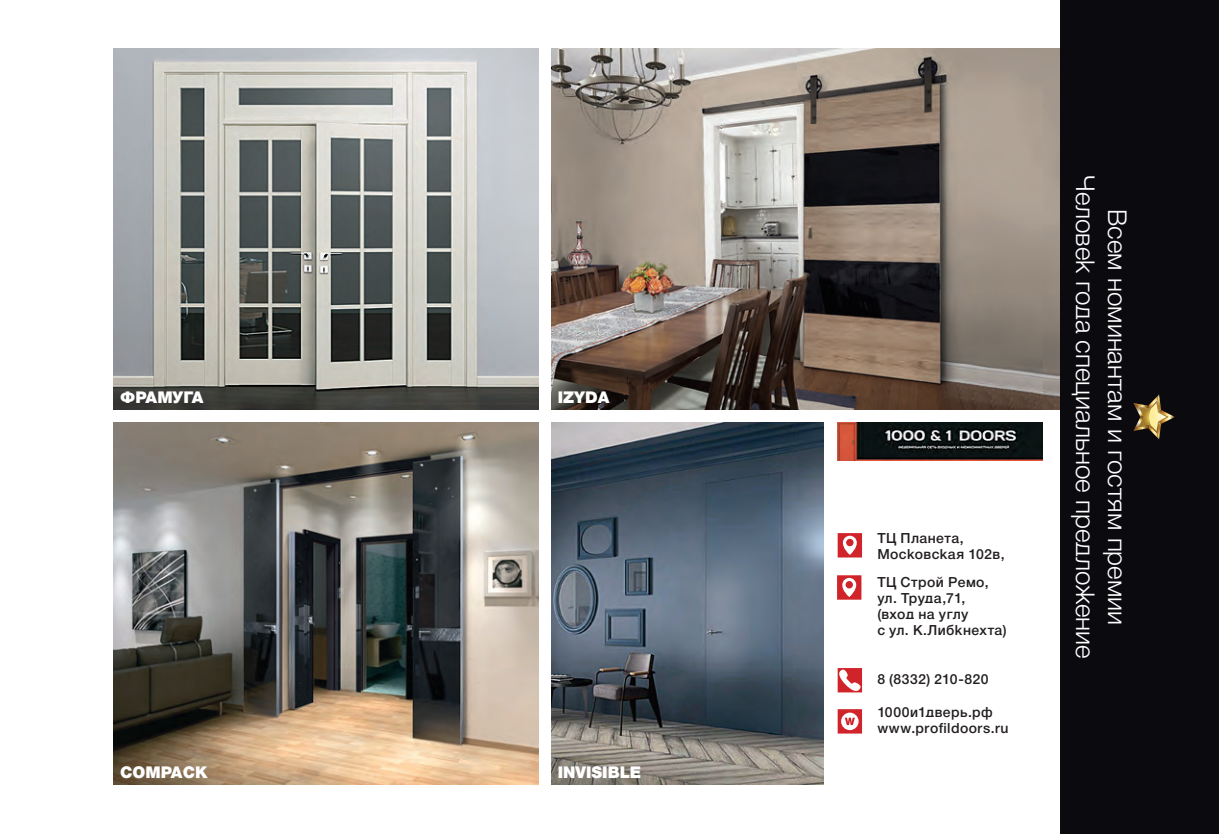
<style>
.page{position:relative;width:1219px;height:834px;background:#fff}
.page>*{position:absolute;margin:0;border:0;box-sizing:border-box;transform-origin:0 0}
.t1{font:300 26px/32px "Helvetica Neue Cyr BK";color:#fff;text-align:center}
.t2{font:900 16.2px "Helvetica Neue Cyr BK";color:#fff}
.t3{font:500 14px/16px "Helvetica Neue Cyr BK";letter-spacing:.03em;color:#231f20}
</style>
<div class="page">
<img style="left:551px;top:48px;width:509px;height:362px">
<svg style="left:838px;top:533px;width:24px;height:24px"></svg>
<svg style="left:837px;top:575px;width:24px;height:24px"></svg>
<svg style="left:838px;top:668px;width:24px;height:24px"></svg>
<svg style="left:838px;top:709px;width:24px;height:24px"></svg>
<img style="left:552px;top:422px;width:272px;height:362px">
<img style="left:113px;top:423px;width:426px;height:361px">
<img style="left:114px;top:48px;width:424px;height:362px">
<img style="left:838px;top:423px;width:205px;height:37px">
<div style="left:1060px;top:1px;width:158px;height:832px;background:#0b0a0e"></div>
<svg style="left:1133px;top:394px;width:42px;height:45px"></svg>
<p class="t2" style="left:120px;top:388px;width:85px">ФРАМУГА</p>
<p class="t2" style="left:558px;top:388px;width:53px">IZYDA</p>
<p class="t2" style="left:120px;top:762px;width:89px">COMPACK</p>
<p class="t2" style="left:558px;top:762px;width:85px">INVISIBLE</p>
<p class="t3" style="left:877px;top:530px;width:129px">ТЦ Планета,<br>Московская 102в,</p>
<p class="t3" style="left:877px;top:574px;width:131px">ТЦ Строй Ремо, ул. Труда,71,<br>(вход на углу<br>с ул. К.Либкнехта)</p>
<p class="t3" style="left:877px;top:671px;width:113px">8 (8332) 210-820</p>
<p class="t3" style="left:877px;top:704px;width:133px">1000и1дверь.рф www.profildoors.ru</p>
<h1 class="t1" style="left:1133px;top:175px;width:485px;rotate:90deg">Всем номинантам и гостям премии<br>Человек года специальное предложение</h1>
</div>
